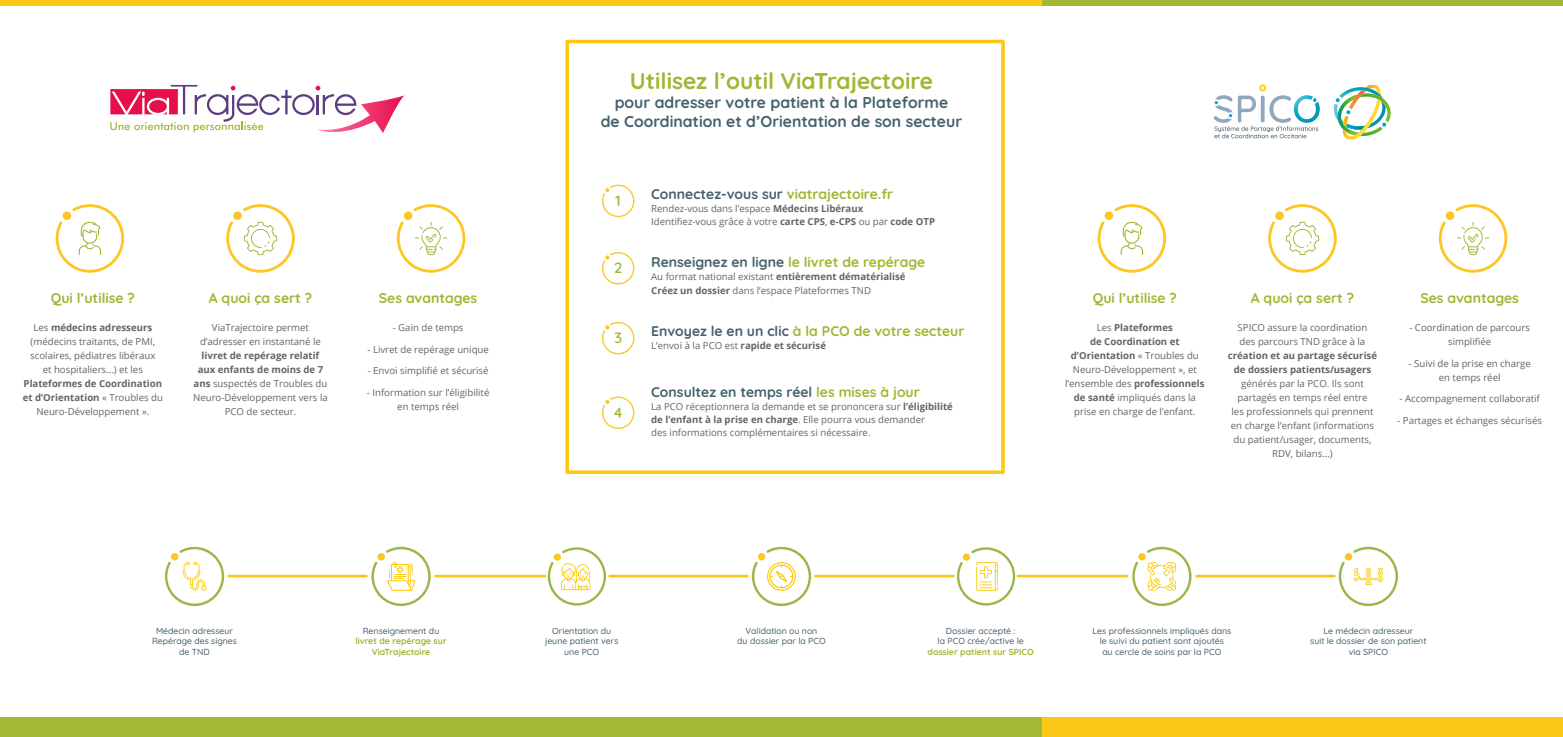
<style>
.page{position:relative;width:1563px;height:737px;background:#fff}
.page>*{position:absolute;margin:0;border:0;box-sizing:border-box;transform-origin:0 0}
.t1{font:700 22.75px "Quicksand";color:#a1b632}
.t2{font:700 15.75px "Quicksand";color:#46616e}
.t3{font:600 14.88px "Quicksand";color:#a1b632}
.t4{font:700 14px "Quicksand";color:#a1b632}
.t5{font:700 14px "Quicksand";color:#46616e}
.t6{font:9.62px/14px "Open Sans";color:#646464;text-align:center}
.t7{font:700 9.62px "Open Sans";color:#646464}
.t8{font:500 8.75px/10.5px "Quicksand";color:#46616e;text-align:center}
.t9{font:700 8.75px/10.5px "Quicksand";color:#a1b632;text-align:center}
.s1{font-weight:700}
.s2{color:#a1b632}
.s3{color:#46616e}
.s4{font-weight:400}
.s5{font-weight:500;color:#46616e}
</style>
<div class="page">
<div style="left:1042px;top:717px;width:521px;height:20px;background:#fcc715"></div>
<div style="left:1042px;top:0;width:521px;height:5px;background:#a4b833"></div>
<div style="left:0;top:0;width:1042px;height:5px;background:#fcc715"></div>
<div style="left:0;top:717px;width:1042px;height:20px;background:#a4b833"></div>
<svg style="left:602px;top:185px;width:32px;height:32px"></svg>
<svg style="left:602px;top:252px;width:32px;height:32px"></svg>
<svg style="left:602px;top:322px;width:32px;height:32px"></svg>
<svg style="left:602px;top:396px;width:32px;height:33px"></svg>
<svg style="left:110px;top:85px;width:294px;height:48px"></svg>
<svg style="left:1333px;top:85px;width:58px;height:54px"></svg>
<svg style="left:1213px;top:85px;width:106px;height:53px"></svg>
<svg style="left:56px;top:204px;width:68px;height:69px"></svg>
<svg style="left:165px;top:547px;width:59px;height:59px"></svg>
<svg style="left:371px;top:547px;width:60px;height:59px"></svg>
<svg style="left:548px;top:547px;width:58px;height:58px"></svg>
<svg style="left:752px;top:547px;width:59px;height:59px"></svg>
<svg style="left:957px;top:547px;width:58px;height:58px"></svg>
<svg style="left:1132px;top:547px;width:59px;height:59px"></svg>
<svg style="left:1338px;top:547px;width:60px;height:59px"></svg>
<svg style="left:1097px;top:204px;width:69px;height:69px"></svg>
<svg style="left:226px;top:204px;width:69px;height:69px"></svg>
<svg style="left:1268px;top:204px;width:68px;height:69px"></svg>
<svg style="left:397px;top:204px;width:68px;height:69px"></svg>
<svg style="left:1438px;top:204px;width:69px;height:69px"></svg>
<hr style="left:228px;top:575px;width:138px;height:2px;background:#fcc714">
<hr style="left:436px;top:575px;width:109px;height:2px;background:#fcc714">
<hr style="left:609px;top:575px;width:138px;height:2px;background:#fcc714">
<hr style="left:815px;top:575px;width:138px;height:2px;background:#fcc714">
<hr style="left:1018px;top:575px;width:109px;height:2px;background:#fcc714">
<hr style="left:1196px;top:575px;width:138px;height:2px;background:#fcc714">
<div style="left:565px;top:40px;width:440px;height:434px;border:4px solid #fcc715"></div>
<p class="t4" style="left:51px;top:287px;width:86px">Qui l’utilise ?</p>
<p class="t6" style="left:23px;top:320px;width:142px">Les <span class="s1">médecins adresseurs </span>(médecins traitants, de PMI, scolaires, pédiatres libéraux<br>et hospitaliers...) et les<br><span class="s1">Plateformes de Coordination et d’Orientation</span> « Troubles du<br>Neuro-Développement ».</p>
<p class="t4" style="left:209px;top:287px;width:105px">A quoi ça sert ?</p>
<p class="t6" style="left:212px;top:320px;width:98px">ViaTrajectoire permet</p>
<p class="t6" style="left:200px;top:334px;width:122px">d’adresser en instantané le</p>
<p class="t7" style="left:202px;top:348px;width:119px">livret de repérage relatif</p>
<p class="t7" style="left:198px;top:362px;width:127px">aux enfants de moins de 7</p>
<p class="t6" style="left:193px;top:376px;width:136px"><span class="s1">ans</span> suspectés de Troubles du<br>Neuro-Développement vers la<br>PCO de secteur.</p>
<p class="t4" style="left:379px;top:287px;width:100px">Ses avantages</p>
<p class="t6" style="left:393px;top:320px;width:72px">- Gain de temps</p>
<p class="t6" style="left:367px;top:342px;width:123px">- Livret de repérage unique</p>
<p class="t6" style="left:368px;top:364px;width:122px">- Envoi simplifié et sécurisé</p>
<p class="t6" style="left:367px;top:385px;width:124px">- Information sur l’éligibilité</p>
<p class="t6" style="left:397px;top:399px;width:63px">en temps réel</p>
<p class="t1" style="left:630px;top:63px;width:305px">Utilisez l’outil ViaTrajectoire</p>
<p class="t2" style="left:615px;top:90px;width:335px">pour adresser votre patient à la Plateforme</p>
<p class="t2" style="left:601px;top:109px;width:363px">de Coordination et d’Orientation de son secteur</p>
<p class="t3" style="left:615px;top:189px;width:7px">1</p>
<p class="t3" style="left:614px;top:257px;width:10px">2</p>
<p class="t3" style="left:614px;top:326px;width:9px">3</p>
<p class="t3" style="left:613px;top:401px;width:11px">4</p>
<p class="t5" style="left:651px;top:183px;width:244px">Connectez-vous sur <span class="s2">viatrajectoire.fr</span></p>
<p class="t6" style="left:651px;top:201px;width:214px">Rendez-vous dans l’espace <span class="s1">Médecins Libéraux</span></p>
<p class="t6" style="left:651px;top:214px;width:285px">Identifiez-vous grâce à votre <span class="s1">carte CPS</span>, <span class="s1">e-CPS</span> ou par <span class="s1">code OTP</span></p>
<p class="t4" style="left:651px;top:251px;width:275px"><span class="s3">Renseignez en ligne</span> le livret de repérage</p>
<p class="t6" style="left:651px;top:270px;width:256px">Au format national existant <span class="s1">entièrement dématérialisé</span></p>
<p class="t6" style="left:651px;top:283px;width:221px"><span class="s1">Créez un dossier</span> dans l’espace Plateformes TND</p>
<p class="t4" style="left:651px;top:320px;width:315px"><span class="s3">Envoyez le en un clic</span> à la PCO de votre secteur</p>
<p class="t6" style="left:651px;top:338px;width:176px">L’envoi à la PCO est <span class="s1">rapide et sécurisé</span></p>
<p class="t5" style="left:651px;top:381px;width:270px">Consultez en temps réel <span class="s2">les mises à jour</span></p>
<p class="t6" style="left:651px;top:399px;width:303px">La PCO réceptionnera la demande et se prononcera sur <span class="s1">l’éligibilité</span></p>
<p class="t7" style="left:651px;top:412px;width:275px">de l’enfant à la prise en charge<span class="s4">. Elle pourra vous demander</span></p>
<p class="t6" style="left:651px;top:425px;width:221px">des informations complémentaires si nécessaire.</p>
<p class="t4" style="left:1092px;top:287px;width:86px">Qui l’utilise ?</p>
<p class="t7" style="left:1097px;top:320px;width:78px"><span class="s4">Les</span> Plateformes</p>
<p class="t6" style="left:1065px;top:334px;width:141px"><span class="s1">de Coordination et d’Orientation</span> « Troubles du<br>Neuro-Développement », et l’ensemble des <span class="s1">professionnels de santé</span> impliqués dans la prise en charge de l’enfant.</p>
<p class="t4" style="left:1250px;top:287px;width:105px">A quoi ça sert ?</p>
<p class="t6" style="left:1237px;top:320px;width:131px">SPICO assure la coordination</p>
<p class="t6" style="left:1228px;top:334px;width:151px">des parcours TND grâce à la <span class="s1">création et au partage sécurisé de dossiers patients/usagers </span>générés par la PCO. Ils sont partagés en temps réel entre</p>
<p class="t6" style="left:1231px;top:404px;width:143px">les professionnels qui prennent</p>
<p class="t6" style="left:1231px;top:418px;width:145px">en charge l’enfant (informations</p>
<p class="t6" style="left:1233px;top:432px;width:139px">du patient/usager, documents,<br>RDV, bilans…)</p>
<p class="t4" style="left:1420px;top:287px;width:100px">Ses avantages</p>
<p class="t6" style="left:1409px;top:320px;width:122px">- Coordination de parcours simplifiée</p>
<p class="t6" style="left:1408px;top:356px;width:124px">- Suivi de la prise en charge</p>
<p class="t6" style="left:1438px;top:370px;width:63px">en temps réel</p>
<p class="t6" style="left:1399px;top:392px;width:142px">- Accompagnement collaboratif</p>
<p class="t6" style="left:1397px;top:413px;width:146px">- Partages et échanges sécurisés</p>
<p class="t8" style="left:156px;top:624px;width:79px">Médecin adresseur</p>
<p class="t8" style="left:152px;top:635px;width:86px">Repérage des signes</p>
<p class="t8" style="left:179px;top:645px;width:32px">de TND</p>
<p class="t8" style="left:363px;top:624px;width:78px">Renseignement du</p>
<p class="t9" style="left:355px;top:635px;width:93px">livret de repérage sur<br>ViaTrajectoire</p>
<p class="t8" style="left:552px;top:624px;width:61px">Orientation du</p>
<p class="t8" style="left:545px;top:635px;width:75px">jeune patient vers</p>
<p class="t8" style="left:564px;top:645px;width:37px">une PCO</p>
<p class="t8" style="left:745px;top:624px;width:73px">Validation ou non</p>
<p class="t8" style="left:737px;top:635px;width:90px">du dossier par la PCO</p>
<p class="t8" style="left:946px;top:624px;width:71px">Dossier accepté :</p>
<p class="t9" style="left:927px;top:635px;width:108px"><span class="s5">la PCO crée/active le </span>dossier patient sur SPICO</p>
<p class="t8" style="left:1092px;top:624px;width:140px">Les professionnels impliqués dans</p>
<p class="t8" style="left:1100px;top:635px;width:126px">le suivi du patient sont ajoutés</p>
<p class="t8" style="left:1102px;top:645px;width:120px">au cercle de soins par la PCO</p>
<p class="t8" style="left:1323px;top:624px;width:91px">Le médecin adresseur</p>
<p class="t8" style="left:1310px;top:635px;width:118px">suit le dossier de son patient via SPICO</p>
</div>
